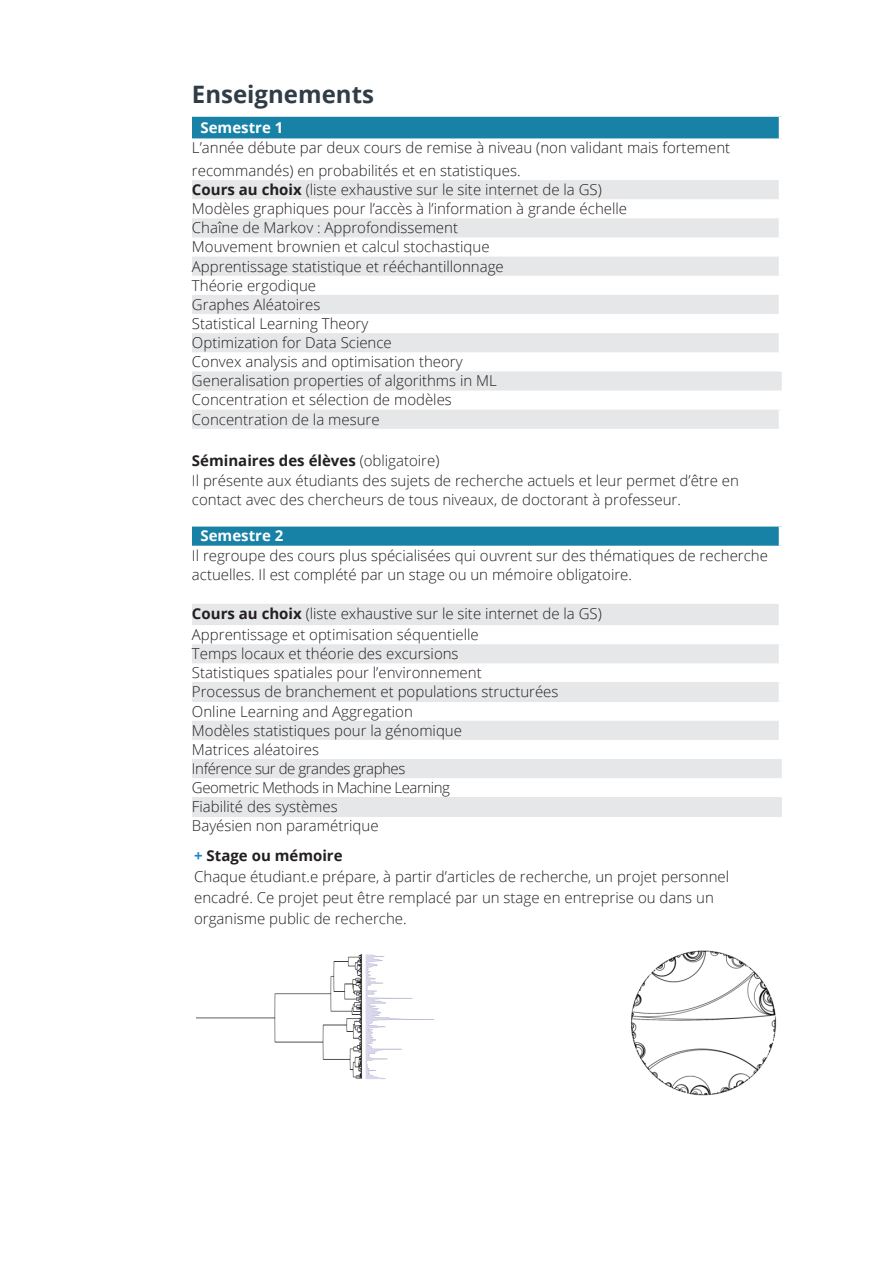
<style>
.page{position:relative;width:893px;height:1263px;background:#fff}
.page>*{position:absolute;margin:0;border:0;box-sizing:border-box;transform-origin:0 0}
.inter{font:700 24px "Open Sans";color:#303d47}
.tableau_texte{font:300 15px/19.5px "Open Sans";color:#231f20}
.texte_espace{font:300 15px/21px "Open Sans";color:#231f20}
.tableau_texte-2{font:300 15px "Open Sans";letter-spacing:-.03em;color:#231f20}
.tableau_texte-3{font:700 15px "Open Sans";color:#231f20}
.tableau_texte-4{font:700 15px "Open Sans";color:#fff}
.texte_espace-2{font:700 15px "Open Sans";color:#231f20}
.s1{font-weight:700}
.s2{font-weight:300}
.s3{color:#1c87c8}
</style>
<div class="page">
<div style="left:192px;top:117px;width:587px;height:22px;background:#1881a6"></div>
<svg style="left:192px;top:180px;width:590px;height:598px"></svg>
<div style="left:192px;top:682px;width:590px;height:20px;background:#e6e7e9"></div>
<div style="left:192px;top:797px;width:590px;height:19px;background:#e6e7e9"></div>
<div style="left:779px;top:180px;width:6px;height:19px;background:#fff"></div>
<div style="left:779px;top:199px;width:6px;height:19px;background:#fff"></div>
<div style="left:779px;top:218px;width:6px;height:19px;background:#fff"></div>
<div style="left:779px;top:237px;width:6px;height:20px;background:#fff"></div>
<div style="left:779px;top:257px;width:6px;height:19px;background:#fff"></div>
<div style="left:779px;top:276px;width:6px;height:19px;background:#fff"></div>
<div style="left:779px;top:295px;width:6px;height:19px;background:#fff"></div>
<div style="left:779px;top:314px;width:6px;height:19px;background:#fff"></div>
<div style="left:779px;top:333px;width:6px;height:19px;background:#fff"></div>
<div style="left:779px;top:352px;width:6px;height:19px;background:#fff"></div>
<div style="left:779px;top:410px;width:6px;height:19px;background:#fff"></div>
<div style="left:779px;top:527px;width:6px;height:19px;background:#fff"></div>
<div style="left:779px;top:546px;width:6px;height:58px;background:#fff"></div>
<div style="left:779px;top:604px;width:6px;height:21px;background:#fff"></div>
<div style="left:779px;top:625px;width:6px;height:19px;background:#fff"></div>
<div style="left:779px;top:644px;width:6px;height:19px;background:#fff"></div>
<div style="left:779px;top:663px;width:6px;height:19px;background:#fff"></div>
<div style="left:779px;top:682px;width:6px;height:20px;background:#fff"></div>
<div style="left:779px;top:702px;width:6px;height:19px;background:#fff"></div>
<div style="left:779px;top:721px;width:6px;height:19px;background:#fff"></div>
<div style="left:779px;top:740px;width:6px;height:19px;background:#fff"></div>
<img style="left:631px;top:951px;width:146px;height:145px">
<img style="left:196px;top:954px;width:239px;height:125px">
<p class="inter" style="left:192px;top:78px;width:184px">Enseignements</p>
<p class="tableau_texte-4" style="left:200px;top:117px;width:84px">Semestre 1</p>
<p class="tableau_texte" style="left:192px;top:136px;width:540px;line-height:22.5px">L’année débute par deux cours de remise à niveau (non validant mais fortement recommandés) en probabilités et en statistiques.</p>
<p class="tableau_texte" style="left:192px;top:179px;width:411px"><span class="s1">Cours au choix</span> (liste exhaustive sur le site internet de la GS)</p>
<p class="tableau_texte" style="left:192px;top:198px;width:437px">Modèles graphiques pour l’accès à l’information à grande échelle</p>
<p class="tableau_texte" style="left:192px;top:218px;width:268px">Chaîne de Markov : Approfondissement</p>
<p class="tableau_texte" style="left:192px;top:237px;width:299px">Mouvement brownien et calcul stochastique</p>
<p class="tableau_texte" style="left:192px;top:256px;width:313px">Apprentissage statistique et rééchantillonnage</p>
<p class="tableau_texte" style="left:192px;top:275px;width:126px">Théorie ergodique</p>
<p class="tableau_texte" style="left:192px;top:294px;width:130px">Graphes Aléatoires</p>
<p class="tableau_texte" style="left:192px;top:313px;width:178px">Statistical Learning Theory</p>
<p class="tableau_texte" style="left:192px;top:332px;width:201px">Optimization for Data Science</p>
<p class="tableau_texte" style="left:192px;top:352px;width:272px">Convex analysis and optimisation theory</p>
<p class="tableau_texte" style="left:192px;top:371px;width:306px">Generalisation properties of algorithms in ML</p>
<p class="tableau_texte" style="left:192px;top:390px;width:261px">Concentration et sélection de modèles</p>
<p class="tableau_texte" style="left:192px;top:409px;width:189px">Concentration de la mesure</p>
<p class="tableau_texte-3" style="left:192px;top:450px;width:249px">Séminaires des élèves <span class="s2">(obligatoire)</span></p>
<p class="tableau_texte" style="left:192px;top:470px;width:548px">Il présente aux étudiants des sujets de recherche actuels et leur permet d’être en contact avec des chercheurs de tous niveaux, de doctorant à professeur.</p>
<p class="tableau_texte-4" style="left:200px;top:525px;width:84px">Semestre 2</p>
<p class="tableau_texte" style="left:192px;top:545px;width:577px">Il regroupe des cours plus spécialisées qui ouvrent sur des thématiques de recherche actuelles. Il est complété par un stage ou un mémoire obligatoire.</p>
<p class="tableau_texte" style="left:192px;top:603px;width:411px"><span class="s1">Cours au choix</span> (liste exhaustive sur le site internet de la GS)</p>
<p class="tableau_texte" style="left:192px;top:624px;width:288px">Apprentissage et optimisation séquentielle</p>
<p class="tableau_texte" style="left:192px;top:643px;width:268px">Temps locaux et théorie des excursions</p>
<p class="tableau_texte" style="left:192px;top:663px;width:291px">Statistiques spatiales pour l’environnement</p>
<p class="tableau_texte" style="left:192px;top:682px;width:368px">Processus de branchement et populations structurées</p>
<p class="tableau_texte" style="left:192px;top:701px;width:222px">Online Learning and Aggregation</p>
<p class="tableau_texte" style="left:192px;top:720px;width:272px">Modèles statistiques pour la génomique</p>
<p class="tableau_texte" style="left:192px;top:739px;width:129px">Matrices aléatoires</p>
<p class="tableau_texte-2" style="left:192px;top:758px;width:215px">Inférence sur de grandes graphes</p>
<p class="tableau_texte-2" style="left:192px;top:777px;width:260px">Geometric Methods in Machine Learning</p>
<p class="tableau_texte" style="left:192px;top:796px;width:147px">Fiabilité des systèmes</p>
<p class="tableau_texte" style="left:192px;top:816px;width:188px">Bayésien non paramétrique</p>
<p class="texte_espace-2" style="left:194px;top:844px;width:150px"><span class="s3">+</span> Stage ou mémoire</p>
<p class="texte_espace" style="left:194px;top:865px;width:537px">Chaque étudiant.e prépare, à partir d’articles de recherche, un projet personnel encadré. Ce projet peut être remplacé par un stage en entreprise ou dans un organisme public de recherche.</p>
</div>
